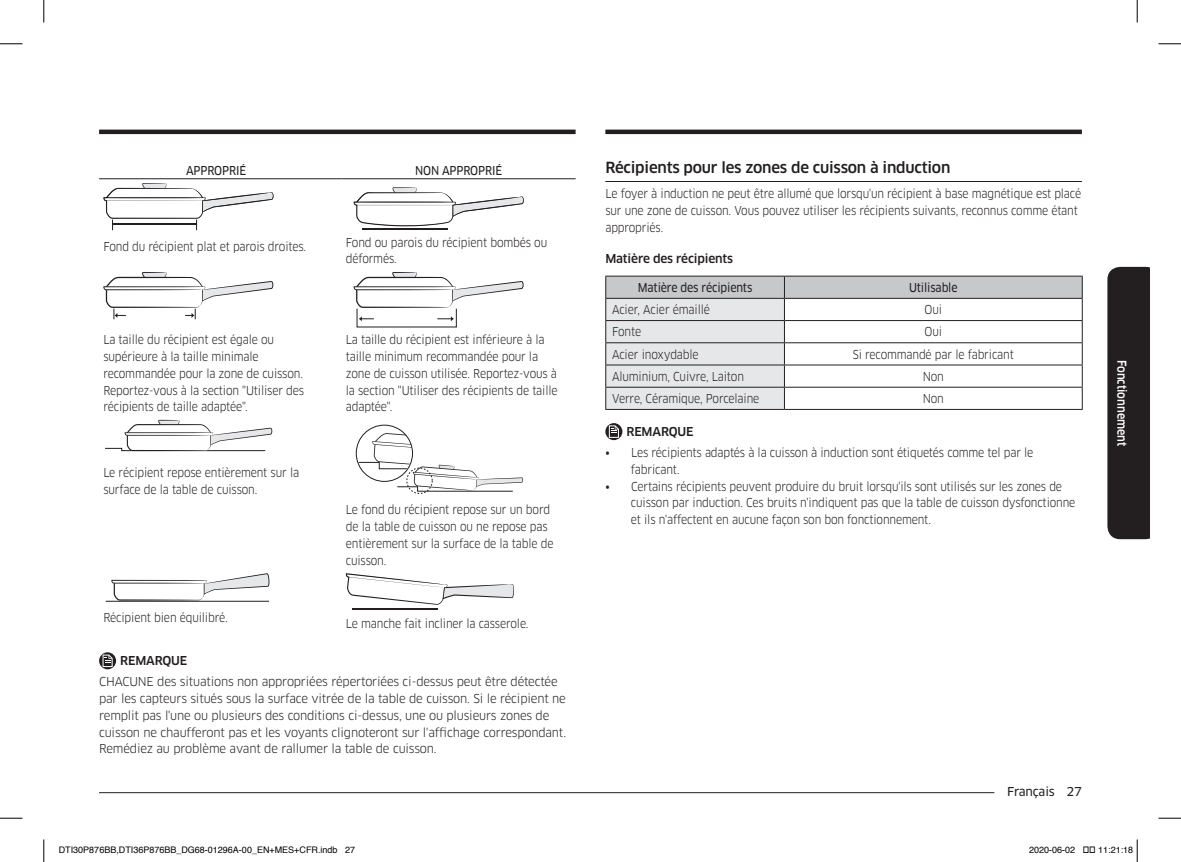
<style>
.page{position:relative;width:1181px;height:862px;background:#fff}
.page>*{position:absolute;margin:0;border:0;box-sizing:border-box;transform-origin:0 0}
.t1{font:500 15px "Samsung Clan Pro";letter-spacing:-.015em;color:#231f20}
.t2{font:12px/16.8px "Samsung Clan Pro";letter-spacing:-.015em;color:#231f20;scale:.9 1}
.t3{font:12px/16.8px "Samsung Clan Pro";letter-spacing:-.015em;color:#231f20}
.t4{font:12px "Samsung Clan Pro News";letter-spacing:-.015em;color:#231f20;scale:.9 1}
.t5{font:500 12px "Samsung Clan Pro";letter-spacing:-.015em;color:#231f20}
.t6{font:500 12px "Samsung Clan Pro";color:#fff;scale:.9 1}
.t7{font:12px "Samsung Clan Pro News";letter-spacing:-.015em;color:#231f20}
.t8{font:9px "Helvetica";color:#000}
.s1{font-family:"Samsung Clan Pro News"}
</style>
<div class="page">
<hr style="left:99px;top:792px;width:935px;height:1px;background:#231f20">
<div style="left:994px;top:782px;width:87px;height:15px;background:#fff"></div>
<div style="left:1107px;top:267px;width:42px;height:272px;background:#231f20"></div>
<div style="left:605px;top:129px;width:476px;height:5px;background:#231f20"></div>
<div style="left:99px;top:129px;width:476px;height:5px;background:#231f20"></div>
<hr style="left:99px;top:178px;width:234px;height:1px;background:#231f20">
<hr style="left:341px;top:178px;width:234px;height:1px;background:#231f20">
<svg style="left:103px;top:183px;width:170px;height:47px"></svg>
<hr style="left:362px;top:228px;width:86px;height:2px;background:#231f20">
<svg style="left:353px;top:187px;width:170px;height:39px"></svg>
<svg style="left:103px;top:272px;width:170px;height:47px"></svg>
<svg style="left:359px;top:316px;width:15px;height:5px"></svg>
<svg style="left:437px;top:316px;width:16px;height:5px"></svg>
<svg style="left:353px;top:272px;width:170px;height:36px"></svg>
<svg style="left:105px;top:420px;width:167px;height:31px"></svg>
<svg style="left:356px;top:425px;width:56px;height:56px"></svg>
<svg style="left:356px;top:430px;width:167px;height:61px"></svg>
<div style="left:406px;top:467px;width:26px;height:26px;border:1px dashed #231f20;border-radius:50%"></div>
<svg style="left:111px;top:573px;width:159px;height:27px"></svg>
<hr style="left:106px;top:601px;width:163px;height:1px;background:#231f20">
<hr style="left:351px;top:608px;width:86px;height:2px;background:#231f20">
<svg style="left:346px;top:573px;width:168px;height:31px"></svg>
<svg style="left:99px;top:652px;width:17px;height:17px"></svg>
<svg style="left:102px;top:654px;width:11px;height:13px"></svg>
<hr style="left:605px;top:181px;width:476px;height:1px;background:#231f20">
<svg style="left:605px;top:276px;width:477px;height:133px"></svg>
<hr style="left:605px;top:409px;width:179px;height:1px;background:#231f20">
<hr style="left:784px;top:409px;width:298px;height:1px;background:#231f20">
<svg style="left:605px;top:423px;width:17px;height:17px"></svg>
<svg style="left:608px;top:425px;width:11px;height:13px"></svg>
<svg style="left:0;top:44px;width:22px;height:1px"></svg>
<svg style="left:1158px;top:44px;width:22px;height:1px"></svg>
<svg style="left:0;top:817px;width:22px;height:1px"></svg>
<svg style="left:1158px;top:817px;width:22px;height:1px"></svg>
<svg style="left:44px;top:0;width:1px;height:23px"></svg>
<svg style="left:44px;top:839px;width:1px;height:22px"></svg>
<svg style="left:1136px;top:0;width:1px;height:23px"></svg>
<svg style="left:1136px;top:839px;width:1px;height:22px"></svg>
<p class="t4" style="left:186px;top:163px;width:68px">APPROPRIÉ</p>
<p class="t4" style="left:415px;top:163px;width:98px">NON APPROPRIÉ</p>
<p class="t2" style="left:103px;top:238px;width:227px">Fond du récipient plat et parois droites.</p>
<p class="t2" style="left:346px;top:234px;width:225px">Fond ou parois du récipient bombés ou déformés.</p>
<p class="t2" style="left:103px;top:331px;width:225px">La taille du récipient est égale ou supérieure à la taille minimale recommandée pour la zone de cuisson.<br>Reportez-vous à la section "Utiliser des récipients de taille adaptée".</p>
<p class="t2" style="left:346px;top:331px;width:237px">La taille du récipient est inférieure à la taille minimum recommandée pour la zone de cuisson utilisée. Reportez-vous à la section "Utiliser des récipients de taille adaptée".</p>
<p class="t2" style="left:103px;top:464px;width:219px">Le récipient repose entièrement sur la surface de la table de cuisson.</p>
<p class="t2" style="left:346px;top:501px;width:232px">Le fond du récipient repose sur un bord de la table de cuisson ou ne repose pas entièrement sur la surface de la table de cuisson.</p>
<p class="t2" style="left:103px;top:609px;width:140px">Récipient bien équilibré.</p>
<p class="t2" style="left:346px;top:615px;width:204px">Le manche fait incliner la casserole.</p>
<p class="t5" style="left:120px;top:653px;width:69px">REMARQUE</p>
<p class="t3" style="left:99px;top:673px;width:468px">CHACUNE des situations non appropriées répertoriées ci-dessus peut être détectée par les capteurs situés sous la surface vitrée de la table de cuisson. Si le récipient ne remplit pas l'une ou plusieurs des conditions ci-dessus, une ou plusieurs zones de cuisson ne chaufferont pas et les voyants clignoteront sur l'affichage correspondant.<br>Remédiez au problème avant de rallumer la table de cuisson.</p>
<p class="t1" style="left:605px;top:158px;width:346px">Récipients pour les zones de cuisson à induction</p>
<p class="t2" style="left:605px;top:185px;width:530px">Le foyer à induction ne peut être allumé que lorsqu'un récipient à base magnétique est placé sur une zone de cuisson. Vous pouvez utiliser les récipients suivants, reconnus comme étant appropriés.</p>
<p class="t5" style="left:605px;top:251px;width:129px">Matière des récipients</p>
<p class="t4" style="left:637px;top:280px;width:129px">Matière des récipients</p>
<p class="t4" style="left:909px;top:280px;width:55px">Utilisable</p>
<p class="t2" style="left:612px;top:301px;width:110px">Acier, Acier émaillé</p>
<p class="t2" style="left:924px;top:301px;width:21px">Oui</p>
<p class="t2" style="left:612px;top:323px;width:34px">Fonte</p>
<p class="t2" style="left:924px;top:323px;width:21px">Oui</p>
<p class="t2" style="left:612px;top:346px;width:98px">Acier inoxydable</p>
<p class="t2" style="left:852px;top:346px;width:180px">Si recommandé par le fabricant</p>
<p class="t2" style="left:612px;top:368px;width:148px">Aluminium, Cuivre, Laiton</p>
<p class="t2" style="left:922px;top:368px;width:25px">Non</p>
<p class="t2" style="left:612px;top:390px;width:165px">Verre, Céramique, Porcelaine</p>
<p class="t2" style="left:922px;top:390px;width:25px">Non</p>
<p class="t5" style="left:626px;top:424px;width:69px">REMARQUE</p>
<p class="t2" style="left:631px;top:444px;width:449px;text-indent:-26px"><span class="s1">•</span> Les récipients adaptés à la cuisson à induction sont étiquetés comme tel par le fabricant.</p>
<p class="t2" style="left:631px;top:477px;width:495px;text-indent:-26px"><span class="s1">•</span> Certains récipients peuvent produire du bruit lorsqu'ils sont utilisés sur les zones de cuisson par induction. Ces bruits n'indiquent pas que la table de cuisson dysfonctionne et ils n'affectent en aucune façon son bon fonctionnement.</p>
<p class="t6" style="left:1128px;top:359px;width:98px;rotate:90deg">Fonctionnement</p>
<p class="t7" style="left:1007px;top:784px;width:76px">Français 27</p>
<p class="t8" style="left:59px;top:844px;width:298px">DTI30P876BB,DTI36P876BB_DG68-01296A-00_EN+MES+CFR.indb 27</p>
<p class="t8" style="left:1029px;top:844px;width:48px">2020-06-02</p>
<p class="t8" style="left:1098px;top:844px;width:37px">11:21:18</p>
</div>
